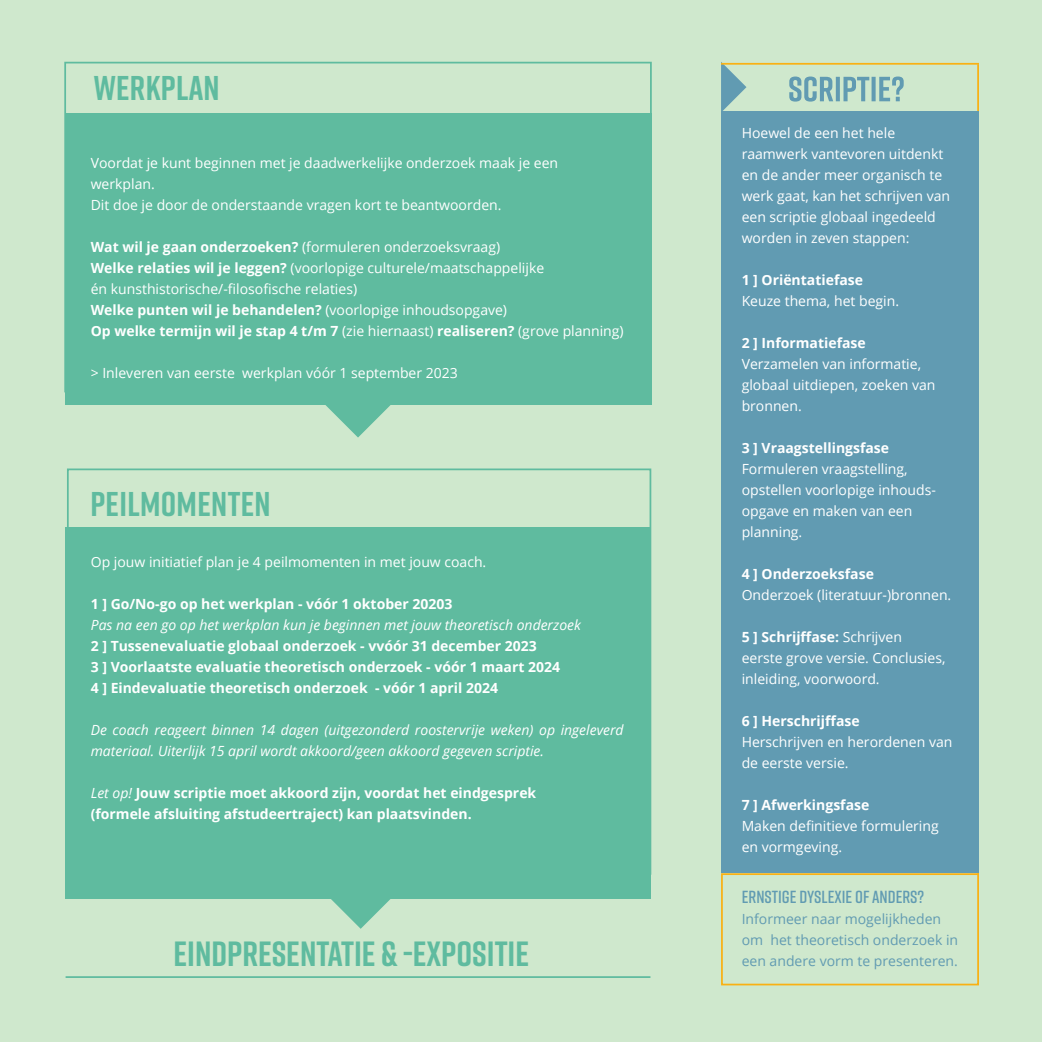
<style>
.page{position:relative;width:1042px;height:1042px;background:#cfe8cd}
.page>*{position:absolute;margin:0;border:0;box-sizing:border-box;transform-origin:0 0}
.t1{font:700 35px "Rift";color:#5fbb9f}
.t2{font:700 34.3px "Rift";letter-spacing:.01em;color:#5fbb9f}
.t3{font:600 17.5px "Rift";color:#619bb2}
.t4{font:14px/21px "Open Sans";color:#fff}
.t5{font:700 14px/21px "Open Sans";color:#fff}
.t6{font:italic 14px/21px "Open Sans";color:#fff}
.t7{font:14px/21px "Open Sans";color:#619bb2}
.s1{font-weight:700}
.s2{font-weight:400;font-style:italic}
</style>
<div class="page">
<div style="left:66px;top:113px;width:586px;height:292px;background:#5fbb9f"></div>
<hr style="left:977px;top:64px;width:2px;height:810px;background:#f9b114">
<div style="left:721px;top:112px;width:258px;height:761px;background:#619bb2"></div>
<svg style="left:789px;top:77px;width:114px;height:25px"></svg>
<svg style="left:721px;top:62px;width:25px;height:50px"></svg>
<hr style="left:721px;top:63px;width:258px;height:2px;background:#f9b114">
<div style="left:721px;top:873px;width:258px;height:112px;border:2px solid #f9b114"></div>
<div style="left:64px;top:62px;width:588px;height:330px;border:2px solid #5fbb9f"></div>
<hr style="left:66px;top:976px;width:584px;height:2px;background:#5fbb9f">
<svg style="left:325px;top:405px;width:66px;height:32px"></svg>
<div style="left:66px;top:527px;width:585px;height:371px;background:#5fbb9f"></div>
<svg style="left:328px;top:898px;width:65px;height:31px"></svg>
<div style="left:67px;top:468px;width:584px;height:406px;border:2px solid #5fbb9f"></div>
<h2 class="t2" style="left:94px;top:64px;width:127px">WERKPLAN</h2>
<p class="t4" style="left:91px;top:152px;width:469px">Voordat je kunt beginnen met je daadwerkelijke onderzoek maak je een werkplan.<br>Dit doe je door de onderstaande vragen kort te beantwoorden.</p>
<p class="t4" style="left:91px;top:236px;width:534px"><span class="s1">Wat wil je gaan onderzoeken?</span> (formuleren onderzoeksvraag)<br><span class="s1">Welke relaties wil je leggen?</span> (voorlopige culturele/maatschappelijke<br>én kunsthistorische/-filosofische relaties)<br><span class="s1">Welke punten wil je behandelen?</span> (voorlopige inhoudsopgave)<br><span class="s1">Op welke termijn wil je stap 4 t/m 7</span> (zie hiernaast) <span class="s1">realiseren?</span> (grove planning)</p>
<p class="t4" style="left:91px;top:362px;width:369px">&gt; Inleveren van eerste werkplan vóór 1 september 2023</p>
<h2 class="t2" style="left:90px;top:480px;width:182px">PEILMOMENTEN</h2>
<p class="t4" style="left:91px;top:551px;width:397px">Op jouw initiatief plan je 4 peilmomenten in met jouw coach.</p>
<p class="t5" style="left:91px;top:593px;width:363px">1 ] Go/No-go op het werkplan - vóór 1 oktober 20203</p>
<p class="t6" style="left:91px;top:614px;width:492px">Pas na een go op het werkplan kun je beginnen met jouw theoretisch onderzoek</p>
<p class="t5" style="left:91px;top:635px;width:471px">2 ] Tussenevaluatie globaal onderzoek - vvóór 31 december 2023<br>3 ] Voorlaatste evaluatie theoretisch onderzoek - vóór 1 maart 2024<br>4 ] Eindevaluatie theoretisch onderzoek - vóór 1 april 2024</p>
<p class="t6" style="left:91px;top:719px;width:534px">De coach reageert binnen 14 dagen (uitgezonderd roostervrije weken) op ingeleverd materiaal. Uiterlijk 15 april wordt akkoord/geen akkoord gegeven scriptie.</p>
<p class="t5" style="left:91px;top:782px;width:447px"><span class="s2">Let op!</span> Jouw scriptie moet akkoord zijn, voordat het eindgesprek (formele afsluiting afstudeertraject) kan plaatsvinden.</p>
<h1 class="t1" style="left:173px;top:929px;width:357px">EINDPRESENTATIE &amp; -EXPOSITIE</h1>
<p class="t4" style="left:741px;top:122px;width:210px">Hoewel de een het hele raamwerk vantevoren uitdenkt en de ander meer organisch te werk gaat, kan het schrijven van een scriptie globaal ingedeeld worden in zeven stappen:</p>
<p class="t5" style="left:741px;top:269px;width:123px">1 ] Oriëntatiefase</p>
<p class="t4" style="left:741px;top:290px;width:159px">Keuze thema, het begin.</p>
<p class="t5" style="left:741px;top:332px;width:126px">2 ] Informatiefase</p>
<p class="t4" style="left:741px;top:353px;width:195px">Verzamelen van informatie, globaal uitdiepen, zoeken van bronnen.</p>
<p class="t5" style="left:741px;top:437px;width:149px">3 ] Vraagstellingsfase</p>
<p class="t4" style="left:741px;top:458px;width:196px">Formuleren vraagstelling, opstellen voorlopige inhouds&shy;opgave en maken van een planning.</p>
<p class="t5" style="left:741px;top:563px;width:134px">4 ] Onderzoeksfase</p>
<p class="t4" style="left:741px;top:584px;width:211px">Onderzoek (literatuur-)bronnen.</p>
<p class="t4" style="left:741px;top:626px;width:205px"><span class="s1">5 ] Schrijffase:</span> Schrijven eerste grove versie. Conclusies, inleiding, voorwoord.</p>
<p class="t5" style="left:741px;top:710px;width:120px">6 ] Herschrijffase</p>
<p class="t4" style="left:741px;top:731px;width:212px">Herschrijven en herordenen van de eerste versie.</p>
<p class="t5" style="left:741px;top:794px;width:129px">7 ] Afwerkingsfase</p>
<p class="t4" style="left:741px;top:815px;width:199px">Maken definitieve formulering en vormgeving.</p>
<p class="t3" style="left:741px;top:884px;width:184px">ERNSTIGE DYSLEXIE OF ANDERS?</p>
<p class="t7" style="left:741px;top:908px;width:218px">Informeer naar mogelijkheden om het theoretisch onderzoek in een andere vorm te presenteren.</p>
</div>
